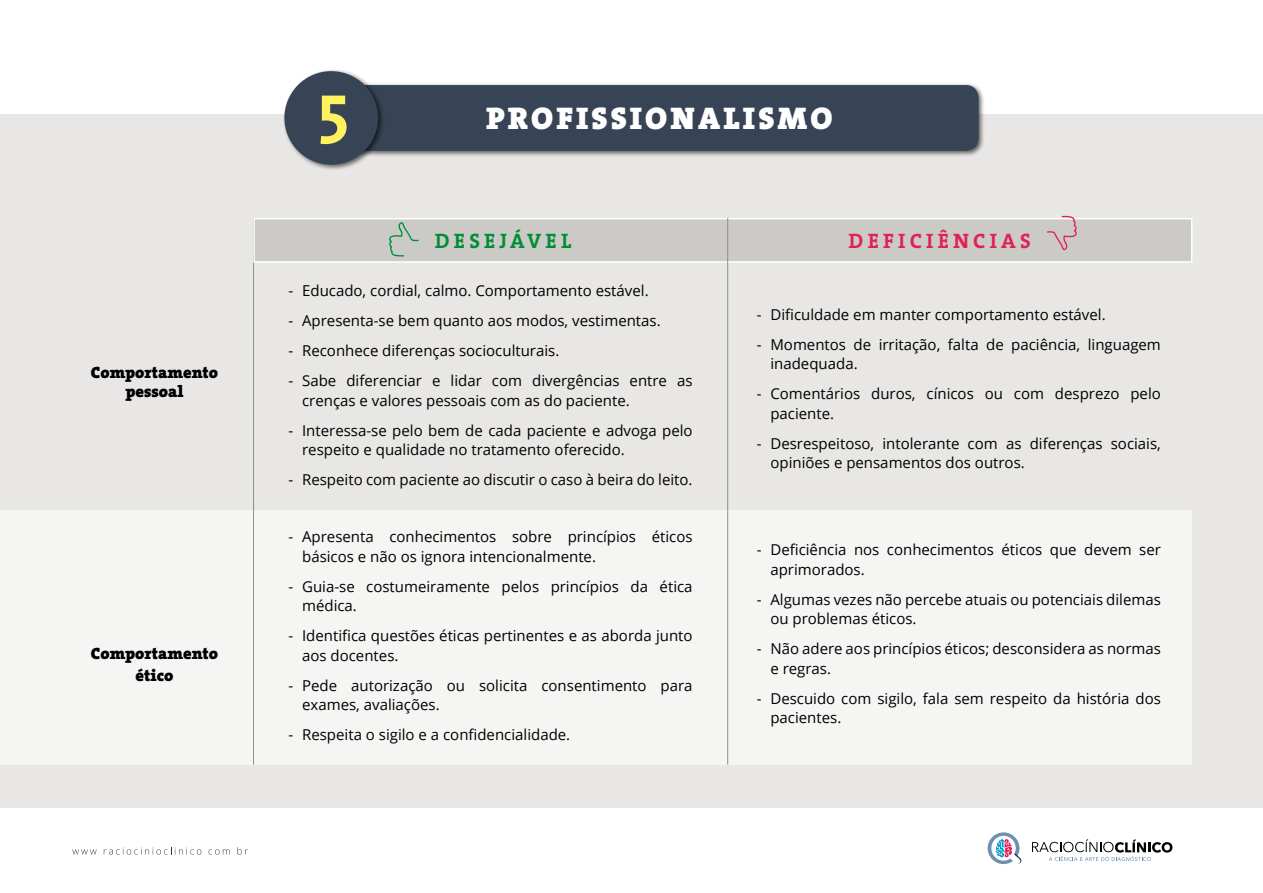
<style>
.page{position:relative;width:1263px;height:893px;background:#fff}
.page>*{position:absolute;margin:0;border:0;box-sizing:border-box;transform-origin:0 0}
.t1{font:700 69px "The Serif";color:#fff15f}
.t2{font:900 31.5px "The Serif";letter-spacing:.1em;color:#fff}
.t3{font:700 21px "The Serif";letter-spacing:.2em;color:#e02154}
.t4{font:700 21px "The Serif";letter-spacing:.2em;color:#008d36}
.t5{font:900 16.5px/19.8px "The Serif";color:#000;text-align:center}
.t6{font:15px/19.5px "Open Sans";color:#000}
</style>
<div class="page">
<svg style="left:988px;top:832px;width:31px;height:32px"></svg>
<svg style="left:991px;top:836px;width:25px;height:25px"></svg>
<svg style="left:996px;top:839px;width:25px;height:25px"></svg>
<svg style="left:1032px;top:839px;width:140px;height:22px"></svg>
<svg style="left:72px;top:849px;width:25px;height:5px"></svg>
<svg style="left:104px;top:847px;width:97px;height:8px"></svg>
<svg style="left:209px;top:849px;width:21px;height:6px"></svg>
<svg style="left:237px;top:847px;width:11px;height:8px"></svg>
<div style="left:0;top:114px;width:1263px;height:693px;background:#e8e7e5"></div>
<div style="left:0;top:510px;width:1192px;height:255px;background:#f5f5f4"></div>
<hr style="left:253px;top:218px;width:1px;height:547px;background:#8e8e8d">
<div style="left:319px;top:82px;width:666px;height:76px;background:#000;opacity:.6"></div>
<div style="left:322px;top:85px;width:656px;height:66px;background:#374455;border-radius:13px"></div>
<div style="left:282px;top:69px;width:102px;height:102px;background:#000;opacity:.59"></div>
<div style="left:284px;top:71px;width:94px;height:94px;background:#374455;border-radius:50%"></div>
<div style="left:253px;top:218px;width:939px;height:45px;background:#cbcac6;border:2px solid #fff"></div>
<hr style="left:727px;top:218px;width:1px;height:547px;background:#8e8e8d">
<svg style="left:389px;top:222px;width:30px;height:35px"></svg>
<svg style="left:1047px;top:216px;width:30px;height:35px"></svg>
<p class="t5" style="left:91px;top:362px;width:129px">Comportamento pessoal</p>
<p class="t5" style="left:91px;top:642px;width:129px;line-height:21.6px">Comportamento ético</p>
<h1 class="t1" style="left:317px;top:50px;width:34px">5</h1>
<h2 class="t2" style="left:486px;top:92px;width:348px">PROFISSIONALISMO</h2>
<h3 class="t4" style="left:435px;top:224px;width:138px">DESEJÁVEL</h3>
<h3 class="t3" style="left:849px;top:224px;width:184px">DEFICIÊNCIAS</h3>
<p class="t6" style="left:289px;top:281px;width:361px">- Educado, cordial, calmo. Comportamento estável.</p>
<p class="t6" style="left:289px;top:311px;width:374px">- Apresenta-se bem quanto aos modos, vestimentas.</p>
<p class="t6" style="left:289px;top:341px;width:272px">- Reconhece diferenças socioculturais.</p>
<p class="t6" style="left:302px;top:371px;width:392px;text-indent:-14px">- Sabe diferenciar e lidar com divergências entre as crenças e valores pessoais com as do paciente.</p>
<p class="t6" style="left:302px;top:420px;width:392px;text-indent:-14px">- Interessa-se pelo bem de cada paciente e advoga pelo respeito e qualidade no tratamento oferecido.</p>
<p class="t6" style="left:289px;top:470px;width:405px">- Respeito com paciente ao discutir o caso à beira do leito.</p>
<p class="t6" style="left:302px;top:527px;width:392px;text-indent:-14px">- Apresenta conhecimentos sobre princípios éticos básicos e não os ignora intencionalmente.</p>
<p class="t6" style="left:302px;top:576px;width:392px;text-indent:-14px">- Guia-se costumeiramente pelos princípios da ética médica.</p>
<p class="t6" style="left:302px;top:626px;width:392px;text-indent:-14px">- Identifica questões éticas pertinentes e as aborda junto aos docentes.</p>
<p class="t6" style="left:302px;top:675px;width:392px;text-indent:-14px">- Pede autorização ou solicita consentimento para exames, avaliações.</p>
<p class="t6" style="left:289px;top:725px;width:283px">- Respeita o sigilo e a confidencialidade.</p>
<p class="t6" style="left:757px;top:304px;width:350px">- Dificuldade em manter comportamento estável.</p>
<p class="t6" style="left:770px;top:334px;width:392px;text-indent:-14px">- Momentos de irritação, falta de paciência, linguagem inadequada.</p>
<p class="t6" style="left:770px;top:384px;width:392px;text-indent:-14px">- Comentários duros, cínicos ou com desprezo pelo paciente.</p>
<p class="t6" style="left:770px;top:433px;width:392px;text-indent:-14px">- Desrespeitoso, intolerante com as diferenças sociais, opiniões e pensamentos dos outros.</p>
<p class="t6" style="left:770px;top:540px;width:392px;text-indent:-14px">- Deficiência nos conhecimentos éticos que devem ser aprimorados.</p>
<p class="t6" style="left:770px;top:589px;width:392px;text-indent:-14px">- Algumas vezes não percebe atuais ou potenciais dilemas ou problemas éticos.</p>
<p class="t6" style="left:770px;top:639px;width:392px;text-indent:-14px">- Não adere aos princípios éticos; desconsidera as normas e regras.</p>
<p class="t6" style="left:770px;top:688px;width:392px;text-indent:-14px">- Descuido com sigilo, fala sem respeito da história dos pacientes.</p>
</div>
